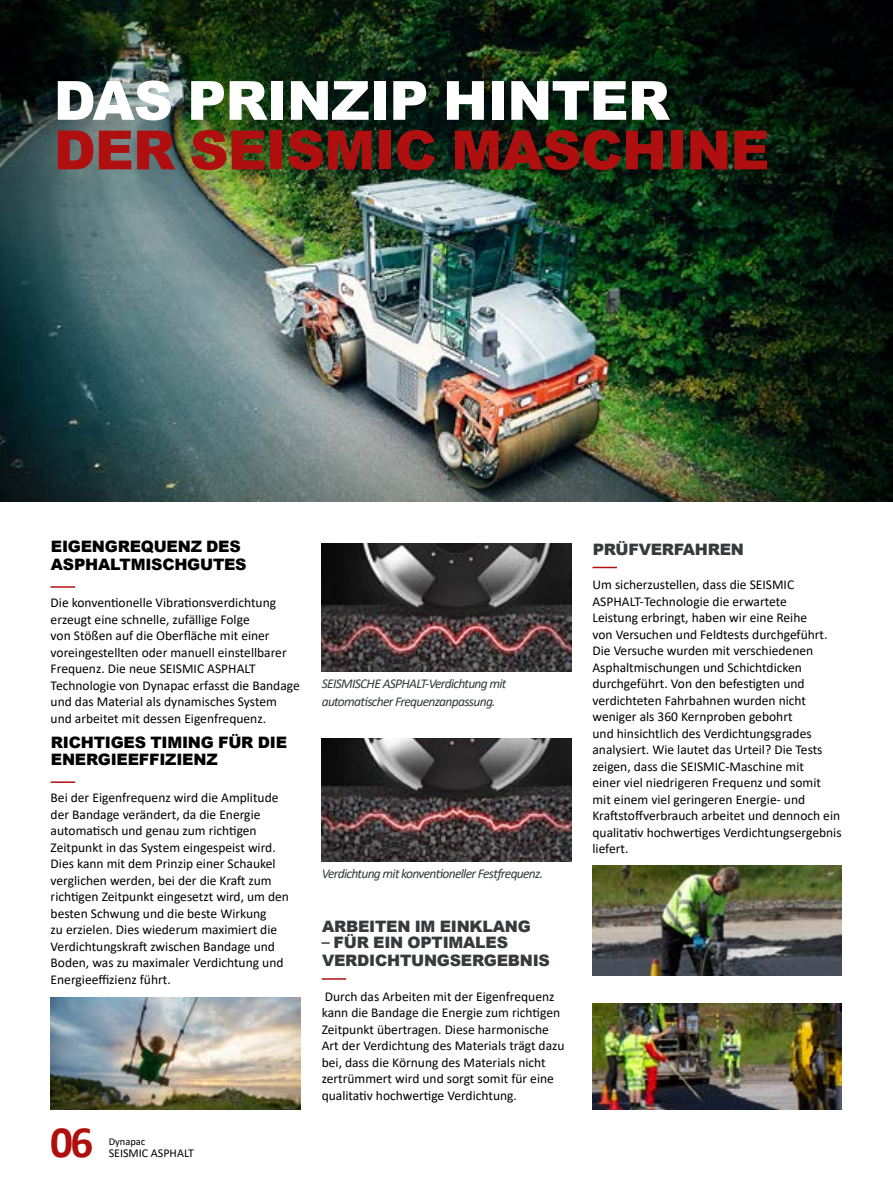
<style>
.page{position:relative;width:893px;height:1191px;background:#fff}
.page>*{position:absolute;margin:0;border:0;box-sizing:border-box;transform-origin:0 0}
.t1{font:900 54px "Arial";letter-spacing:-.015em;color:#b00f10}
.t2{font:900 54px "Arial";letter-spacing:-.015em;color:#fff}
.t3{font:700 45px "Calibri";color:#b00f10}
.t4{font:900 15.75px/18px "Arial";letter-spacing:-.015em;color:#000}
.t5{font:900 15.75px/18px "Arial";letter-spacing:-.015em;color:#373a3b}
.t6{font:13.5px/16.5px "Calibri";color:#000}
.t7{font:italic 13.5px/18px "Calibri";letter-spacing:-.05em;color:#373a3b}
.t8{font:12px "Calibri";color:#000}
.t9{font:10.5px "Calibri";color:#000}
</style>
<div class="page">
<img style="left:0;top:0;width:893px;height:502px">
<hr style="left:51px;top:586px;width:24px;height:2px;background:#b00f10">
<svg style="left:322px;top:978px;width:24px;height:1px"></svg>
<svg style="left:592px;top:567px;width:25px;height:1px"></svg>
<hr style="left:51px;top:781px;width:24px;height:2px;background:#b00f10">
<img style="left:322px;top:738px;width:249px;height:123px">
<img style="left:322px;top:543px;width:249px;height:128px">
<img style="left:51px;top:997px;width:249px;height:112px">
<img style="left:592px;top:865px;width:250px;height:110px">
<img style="left:592px;top:1003px;width:250px;height:106px">
<h1 class="t2" style="left:54px;top:61px;width:618px">DAS PRINZIP HINTER</h1>
<h1 class="t1" style="left:54px;top:111px;width:717px">DER SEISMIC MASCHINE</h1>
<p class="t4" style="left:51px;top:536px;width:197px">EIGENGREQUENZ DES<br>ASPHALTMISCHGUTES</p>
<p class="t6" style="left:51px;top:594px;width:251px">Die konventionelle Vibrationsverdichtung erzeugt eine schnelle, zufällige Folge<br>von Stößen auf die Oberfläche mit einer voreingestellten oder manuell einstellbarer Frequenz. Die neue SEISMIC ASPHALT Technologie von Dynapac erfasst die Bandage und das Material als dynamisches System und arbeitet mit dessen Eigenfrequenz.</p>
<p class="t4" style="left:51px;top:734px;width:238px;line-height:16.5px">RICHTIGES TIMING FÜR DIE<br>ENERGIEEFFIZIENZ</p>
<p class="t6" style="left:51px;top:789px;width:240px">Bei der Eigenfrequenz wird die Amplitude der Bandage verändert, da die Energie automatisch und genau zum richtigen Zeitpunkt in das System eingespeist wird.<br>Dies kann mit dem Prinzip einer Schaukel verglichen werden, bei der die Kraft zum richtigen Zeitpunkt eingesetzt wird, um den besten Schwung und die beste Wirkung<br>zu erzielen. Dies wiederum maximiert die Verdichtungskraft zwischen Bandage und Boden, was zu maximaler Verdichtung und Energieeffizienz führt.</p>
<h2 class="t3" style="left:50px;top:1110px;width:45px">06</h2>
<p class="t9" style="left:109px;top:1134px;width:38px">Dynapac</p>
<p class="t8" style="left:109px;top:1144px;width:87px">SEISMIC ASPHALT</p>
<p class="t7" style="left:322px;top:673px;width:186px">SEISMISCHE ASPHALT-Verdichtung mit automatischer Frequenzanpassung.</p>
<p class="t7" style="left:322px;top:863px;width:223px">Verdichtung mit konventioneller Festfrequenz.</p>
<p class="t5" style="left:322px;top:916px;width:210px">ARBEITEN IM EINKLANG</p>
<p class="t5" style="left:322px;top:933px;width:230px">– FÜR EIN OPTIMALES<br>VERDICHTUNGSERGEBNIS</p>
<p class="t6" style="left:322px;top:987px;width:244px">Durch das Arbeiten mit der Eigenfrequenz kann die Bandage die Energie zum richtigen Zeitpunkt übertragen. Diese harmonische Art der Verdichtung des Materials trägt dazu bei, dass die Körnung des Materials nicht zertrümmert wird und sorgt somit für eine qualitativ hochwertige Verdichtung.</p>
<p class="t5" style="left:593px;top:539px;width:153px">PRÜFVERFAHREN</p>
<p class="t6" style="left:592px;top:576px;width:251px">Um sicherzustellen, dass die SEISMIC ASPHALT-Technologie die erwartete<br>Leistung erbringt, haben wir eine Reihe<br>von Versuchen und Feldtests durchgeführt.<br>Die Versuche wurden mit verschiedenen Asphaltmischungen und Schichtdicken durchgeführt. Von den befestigten und verdichteten Fahrbahnen wurden nicht weniger als 360 Kernproben gebohrt<br>und hinsichtlich des Verdichtungsgrades analysiert. Wie lautet das Urteil? Die Tests zeigen, dass die SEISMIC-Maschine mit<br>einer viel niedrigeren Frequenz und somit mit einem viel geringeren Energie- und Kraftstoffverbrauch arbeitet und dennoch ein qualitativ hochwertiges Verdichtungsergebnis liefert.</p>
</div>
